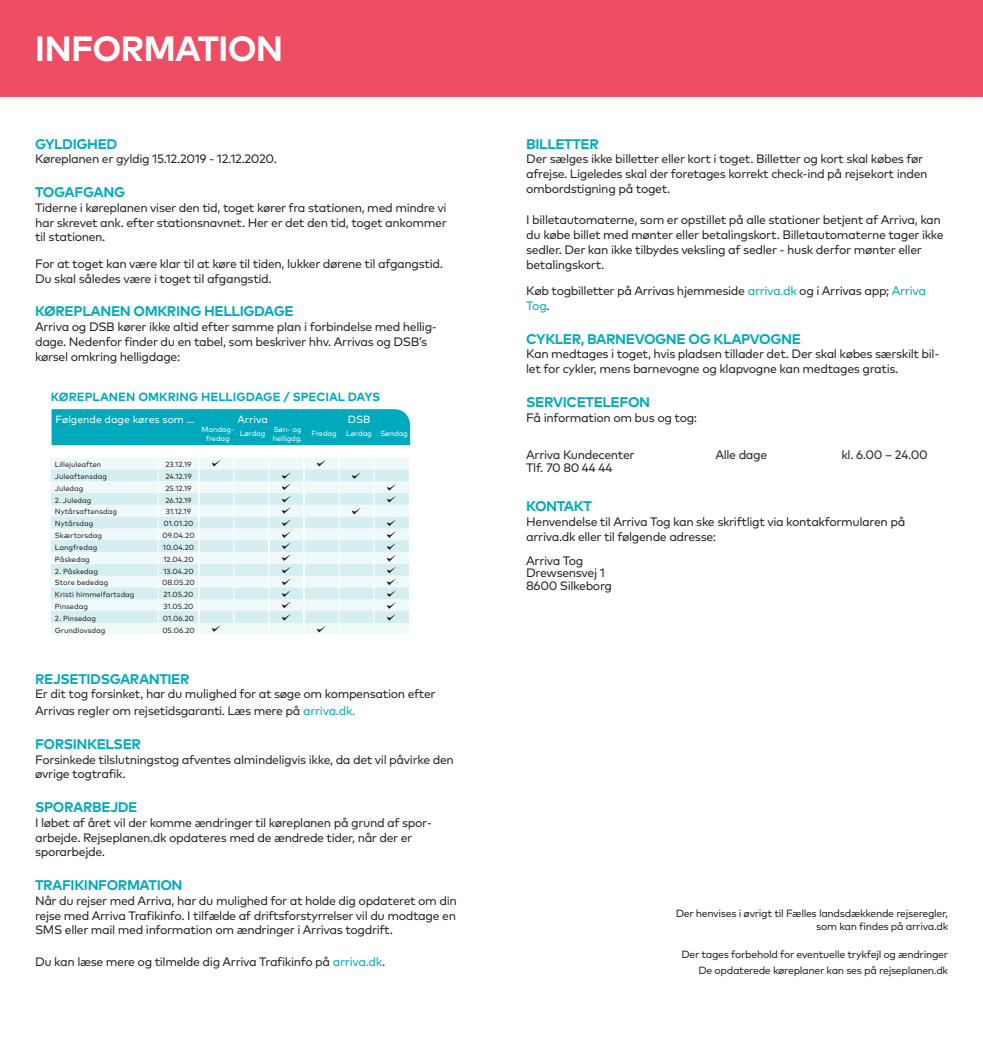
<style>
.page{position:relative;width:983px;height:1042px;background:#fff}
.page>*{position:absolute;margin:0;border:0;box-sizing:border-box;transform-origin:0 0}
.t1{font:700 35px "Mark Pro";letter-spacing:-.025em;color:#fff}
.NY_MELLEMRUBRIK_2013{font:700 14px "Mark Pro";letter-spacing:-.03em;color:#00aabc}
.NY_MELLEMRUBRIK_2013-2{font:12.25px/14.7px "Mark Pro";letter-spacing:-.03em;color:#231f20}
.NY_BRØD_2013{font:12.25px "Mark Pro";letter-spacing:-.03em;color:#231f20}
.t2{font:700 11.9px "Mark Pro";color:#00aabc}
._2013_brød{font:10.5px/12.6px "Mark Pro";letter-spacing:-.03em;color:#231f20;text-align:right}
.t3{font:10.33px "Mark Pro";color:#fff}
.t4{font:7.35px "Mark Pro";color:#231f20}
.t5{font:7.35px/8.4px "Mark Pro";letter-spacing:-.015em;color:#fff;text-align:center}
.s1{color:#00aabc}
</style>
<div class="page">
<div style="left:0;top:0;width:982px;height:96px;background:#ef4d63"></div>
<div style="left:51px;top:458px;width:358px;height:176px;background:#f0f9fa"></div>
<svg style="left:51px;top:469px;width:358px;height:154px;fill:#d9eff3"></svg>
<svg style="left:268px;top:458px;width:2px;height:176px"></svg>
<svg style="left:233px;top:458px;width:2px;height:176px"></svg>
<svg style="left:338px;top:458px;width:2px;height:176px"></svg>
<svg style="left:373px;top:458px;width:1px;height:176px"></svg>
<svg style="left:303px;top:458px;width:2px;height:176px"></svg>
<svg style="left:158px;top:458px;width:1px;height:176px"></svg>
<svg style="left:198px;top:458px;width:2px;height:176px"></svg>
<svg style="left:212px;top:459px;width:9px;height:7px"></svg>
<svg style="left:317px;top:459px;width:9px;height:7px"></svg>
<svg style="left:352px;top:472px;width:9px;height:7px"></svg>
<svg style="left:387px;top:483px;width:9px;height:19px"></svg>
<svg style="left:352px;top:507px;width:9px;height:7px"></svg>
<svg style="left:282px;top:472px;width:9px;height:148px"></svg>
<svg style="left:387px;top:519px;width:9px;height:101px"></svg>
<svg style="left:212px;top:624px;width:9px;height:8px"></svg>
<svg style="left:317px;top:625px;width:9px;height:7px"></svg>
<div style="left:51px;top:409px;width:359px;height:36px;background:#00aabc"></div>
<p class="t1" style="left:35px;top:22px;width:250px">INFORMATION</p>
<p class="NY_MELLEMRUBRIK_2013" style="left:35px;top:133px;width:84px">GYLDIGHED</p>
<p class="NY_MELLEMRUBRIK_2013-2" style="left:35px;top:151px;width:243px">Køreplanen er gyldig 15.12.2019 - 12.12.2020.</p>
<p class="NY_MELLEMRUBRIK_2013" style="left:35px;top:182px;width:92px">TOGAFGANG</p>
<p class="NY_MELLEMRUBRIK_2013-2" style="left:35px;top:199px;width:413px;text-align:justify">Tiderne i køreplanen viser den tid, toget kører fra stationen, med mindre vi har skrevet ank. efter stationsnavnet. Her er det den tid, toget ankommer til stationen.</p>
<p class="NY_MELLEMRUBRIK_2013-2" style="left:35px;top:255px;width:409px">For at toget kan være klar til at køre til tiden, lukker dørene til afgangstid.<br>Du skal således være i toget til afgangstid.</p>
<p class="NY_MELLEMRUBRIK_2013" style="left:35px;top:301px;width:260px">KØREPLANEN OMKRING HELLIGDAGE</p>
<p class="NY_MELLEMRUBRIK_2013-2" style="left:35px;top:318px;width:403px">Arriva og DSB kører ikke altid efter samme plan i forbindelse med hellig&shy;dage. Nedenfor finder du en tabel, som beskriver hhv. Arrivas og DSB’s kørsel omkring helligdage:</p>
<p class="t2" style="left:51px;top:387px;width:331px">KØREPLANEN OMKRING HELLIGDAGE / SPECIAL DAYS</p>
<p class="t3" style="left:55px;top:412px;width:141px">Følgende dage køres som ...</p>
<p class="t3" style="left:237px;top:412px;width:32px">Arriva</p>
<p class="t3" style="left:347px;top:412px;width:24px">DSB</p>
<p class="t5" style="left:201px;top:425px;width:34px">Mandag&shy;fredag</p>
<p class="t5" style="left:240px;top:429px;width:27px">Lørdag</p>
<p class="t5" style="left:273px;top:425px;width:31px;text-align:left">Søn- og helligdg.</p>
<p class="t5" style="left:311px;top:429px;width:27px">Fredag</p>
<p class="t5" style="left:346px;top:429px;width:63px">Lørdag Søndag</p>
<p class="t4" style="left:55px;top:458px;width:48px">Lillejuleaften</p>
<p class="t4" style="left:165px;top:458px;width:28px">23.12.19</p>
<p class="t4" style="left:55px;top:471px;width:54px">Juleaftensdag</p>
<p class="t4" style="left:165px;top:471px;width:28px">24.12.19</p>
<p class="t4" style="left:55px;top:483px;width:30px">Juledag</p>
<p class="t4" style="left:165px;top:483px;width:28px">25.12.19</p>
<p class="t4" style="left:55px;top:494px;width:38px">2. Juledag</p>
<p class="t4" style="left:165px;top:494px;width:28px">26.12.19</p>
<p class="t4" style="left:55px;top:506px;width:64px">Nytårsaftensdag</p>
<p class="t4" style="left:166px;top:506px;width:27px">31.12.19</p>
<p class="t4" style="left:55px;top:518px;width:40px">Nytårsdag</p>
<p class="t4" style="left:163px;top:518px;width:31px">01.01.20</p>
<p class="t4" style="left:55px;top:530px;width:49px">Skærtorsdag</p>
<p class="t4" style="left:162px;top:530px;width:34px">09.04.20</p>
<p class="t4" style="left:55px;top:542px;width:44px">Langfredag</p>
<p class="t4" style="left:163px;top:542px;width:33px">10.04.20</p>
<p class="t4" style="left:55px;top:553px;width:36px">Påskedag</p>
<p class="t4" style="left:163px;top:553px;width:32px">12.04.20</p>
<p class="t4" style="left:55px;top:565px;width:45px">2. Påskedag</p>
<p class="t4" style="left:163px;top:565px;width:32px">13.04.20</p>
<p class="t4" style="left:55px;top:577px;width:55px">Store bededag</p>
<p class="t4" style="left:162px;top:577px;width:34px">08.05.20</p>
<p class="t4" style="left:55px;top:589px;width:81px">Kristi himmelfartsdag</p>
<p class="t4" style="left:163px;top:589px;width:32px">21.05.20</p>
<p class="t4" style="left:55px;top:601px;width:35px">Pinsedag</p>
<p class="t4" style="left:163px;top:601px;width:32px">31.05.20</p>
<p class="t4" style="left:55px;top:613px;width:43px">2. Pinsedag</p>
<p class="t4" style="left:163px;top:613px;width:33px">01.06.20</p>
<p class="t4" style="left:55px;top:624px;width:52px">Grundlovsdag</p>
<p class="t4" style="left:162px;top:624px;width:34px">05.06.20</p>
<p class="NY_MELLEMRUBRIK_2013" style="left:35px;top:668px;width:156px">REJSETIDSGARANTIER</p>
<p class="NY_MELLEMRUBRIK_2013-2" style="left:35px;top:685px;width:402px;line-height:16.8px">Er dit tog forsinket, har du mulighed for at søge om kompensation efter<br>Arrivas regler om rejsetidsgaranti. Læs mere på <span class="s1">arriva.dk.</span></p>
<p class="NY_MELLEMRUBRIK_2013" style="left:35px;top:733px;width:107px">FORSINKELSER</p>
<p class="NY_MELLEMRUBRIK_2013-2" style="left:35px;top:751px;width:420px">Forsinkede tilslutningstog afventes almindeligvis ikke, da det vil påvirke den øvrige togtrafik.</p>
<p class="NY_MELLEMRUBRIK_2013" style="left:35px;top:796px;width:104px">SPORARBEJDE</p>
<p class="NY_MELLEMRUBRIK_2013-2" style="left:35px;top:814px;width:398px">I løbet af året vil der komme ændringer til køreplanen på grund af spor&shy;arbejde. Rejseplanen.dk opdateres med de ændrede tider, når der er sporarbejde.</p>
<p class="NY_MELLEMRUBRIK_2013" style="left:35px;top:874px;width:149px">TRAFIKINFORMATION</p>
<p class="NY_MELLEMRUBRIK_2013-2" style="left:35px;top:892px;width:423px;text-align:justify">Når du rejser med Arriva, har du mulighed for at holde dig opdateret om din rejse med Arriva Trafikinfo. I tilfælde af driftsforstyrrelser vil du modtage en SMS eller mail med information om ændringer i Arrivas togdrift.</p>
<p class="NY_MELLEMRUBRIK_2013-2" style="left:35px;top:953px;width:351px">Du kan læse mere og tilmelde dig Arriva Trafikinfo på <span class="s1">arriva.dk</span>.</p>
<p class="NY_MELLEMRUBRIK_2013" style="left:526px;top:133px;width:74px">BILLETTER</p>
<p class="NY_MELLEMRUBRIK_2013-2" style="left:526px;top:151px;width:403px">Der sælges ikke billetter eller kort i toget. Billetter og kort skal købes før afrejse. Ligeledes skal der foretages korrekt check-ind på rejsekort inden ombordstigning på toget.</p>
<p class="NY_MELLEMRUBRIK_2013-2" style="left:526px;top:212px;width:419px">I billetautomaterne, som er opstillet på alle stationer betjent af Arriva, kan du købe billet med mønter eller betalingskort. Billetautomaterne tager ikke sedler. Der kan ikke tilbydes veksling af sedler - husk derfor mønter eller betalingskort.</p>
<p class="NY_MELLEMRUBRIK_2013-2" style="left:526px;top:283px;width:401px">Køb togbilletter på Arrivas hjemmeside <span class="s1">arriva.dk</span> og i Arrivas app; <span class="s1">Arriva<br>Tog</span>.</p>
<p class="NY_MELLEMRUBRIK_2013" style="left:526px;top:328px;width:276px">CYKLER, BARNEVOGNE OG KLAPVOGNE</p>
<p class="NY_MELLEMRUBRIK_2013-2" style="left:526px;top:346px;width:415px">Kan medtages i toget, hvis pladsen tillader det. Der skal købes særskilt bil&shy;let for cykler, mens barnevogne og klapvogne kan medtages gratis.</p>
<p class="NY_MELLEMRUBRIK_2013" style="left:526px;top:391px;width:125px">SERVICETELEFON</p>
<p class="NY_MELLEMRUBRIK_2013-2" style="left:526px;top:409px;width:172px">Få information om bus og tog:</p>
<p class="NY_BRØD_2013" style="left:526px;top:445px;width:110px">Arriva Kundecenter</p>
<p class="NY_BRØD_2013" style="left:715px;top:445px;width:53px">Alle dage</p>
<p class="NY_BRØD_2013" style="left:841px;top:445px;width:88px">kl. 6.00 – 24.00</p>
<p class="NY_BRØD_2013" style="left:526px;top:458px;width:88px">Tlf. 70 80 44 44</p>
<p class="NY_MELLEMRUBRIK_2013" style="left:526px;top:496px;width:67px">KONTAKT</p>
<p class="NY_MELLEMRUBRIK_2013-2" style="left:526px;top:513px;width:380px">Henvendelse til Arriva Tog kan ske skriftligt via kontakformularen på arriva.dk eller til følgende adresse:</p>
<p class="NY_MELLEMRUBRIK_2013-2" style="left:526px;top:554px;width:87px;line-height:12.2px">Arriva Tog<br>Drewsensvej 1<br>8600 Silkeborg</p>
<p class="_2013_brød" style="left:675px;top:906px;width:274px">Der henvises i øvrigt til Fælles landsdækkende rejseregler, som kan findes på arriva.dk</p>
<p class="_2013_brød" style="left:681px;top:947px;width:268px">Der tages forbehold for eventuelle trykfejl og ændringer</p>
<p class="_2013_brød" style="left:698px;top:963px;width:251px">De opdaterede køreplaner kan ses på rejseplanen.dk</p>
</div>
